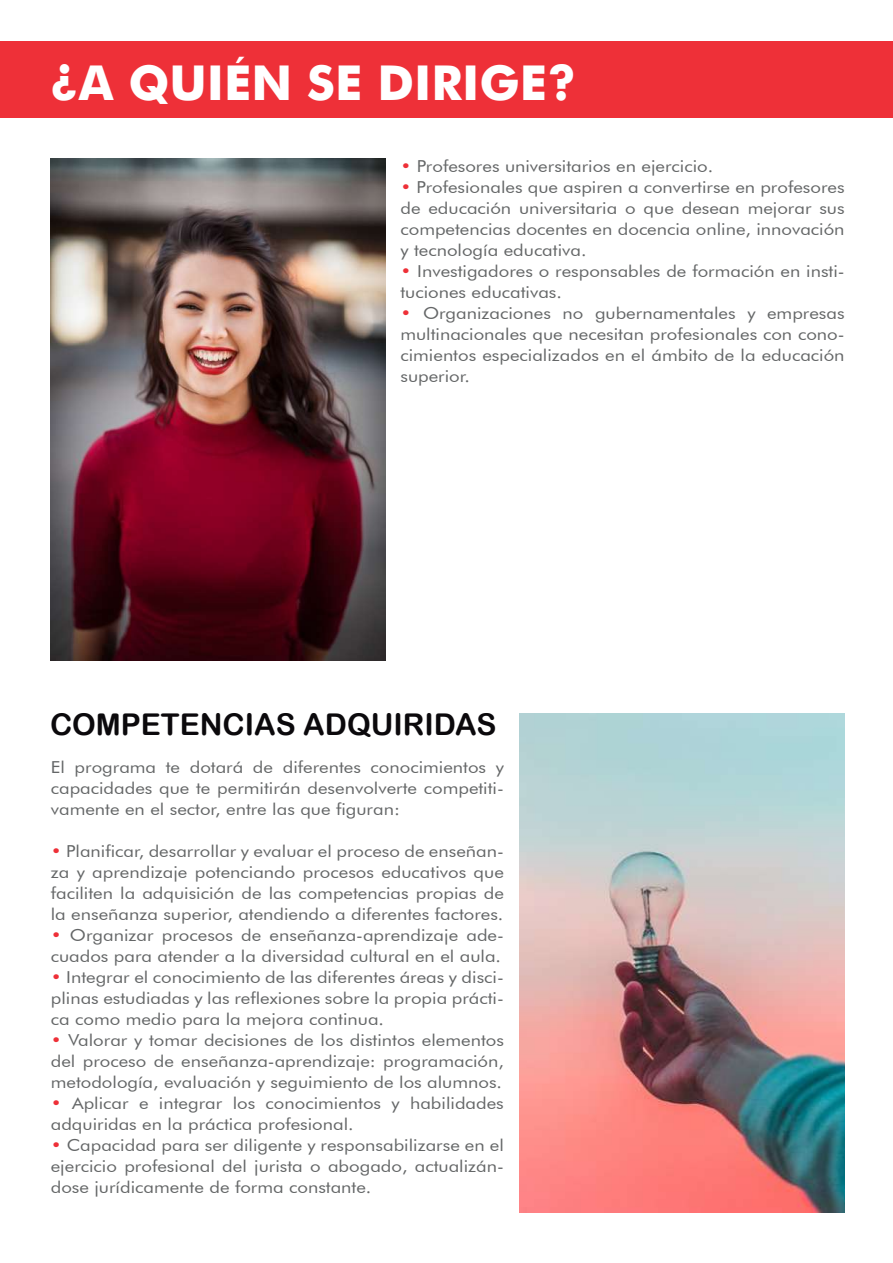
<style>
.page{position:relative;width:893px;height:1263px;background:#fff}
.page>*{position:absolute;margin:0;border:0;box-sizing:border-box;transform-origin:0 0}
.t1{font:700 48px "Futura";color:#fff}
.t2{font:30px "Arial Rounded MT Bold";color:#0b090c}
.t3{font:16.5px/21px "Futura BT";color:#646667;text-align:justify;scale:1.12 1}
.s1{color:#ee3038}
</style>
<div class="page">
<div style="left:0;top:42px;width:893px;height:76px;background:#ee3038"></div>
<img style="left:520px;top:713px;width:324px;height:500px">
<img style="left:51px;top:159px;width:334px;height:501px">
<h1 class="t1" style="left:50px;top:47px;width:528px">¿A QUIÉN SE DIRIGE?</h1>
<p class="t3" style="left:400px;top:155px;width:281px"><span class="s1">•</span> Profesores universitarios en ejercicio.</p>
<p class="t3" style="left:400px;top:176px;width:398px"><span class="s1">•</span> Profesionales que aspiren a convertirse en profesores de educación universitaria o que desean mejorar sus competencias docentes en docencia online, innovación y tecnología educativa.</p>
<p class="t3" style="left:400px;top:260px;width:398px"><span class="s1">•</span> Investigadores o responsables de formación en insti&shy;tuciones educativas.</p>
<p class="t3" style="left:400px;top:302px;width:398px"><span class="s1">•</span> Organizaciones no gubernamentales y empresas multinacionales que necesitan profesionales con cono&shy;cimientos especializados en el ámbito de la educación superior.</p>
<h2 class="t2" style="left:50px;top:706px;width:448px">COMPETENCIAS ADQUIRIDAS</h2>
<p class="t3" style="left:51px;top:756px;width:406px">El programa te dotará de diferentes conocimientos y capacidades que te permitirán desenvolverte competiti&shy;vamente en el sector, entre las que figuran:</p>
<p class="t3" style="left:51px;top:840px;width:406px"><span class="s1">•</span> Planificar, desarrollar y evaluar el proceso de enseñan&shy;za y aprendizaje potenciando procesos educativos que faciliten la adquisición de las competencias propias de la enseñanza superior, atendiendo a diferentes factores.</p>
<p class="t3" style="left:51px;top:924px;width:406px"><span class="s1">•</span> Organizar procesos de enseñanza-aprendizaje ade&shy;cuados para atender a la diversidad cultural en el aula.</p>
<p class="t3" style="left:51px;top:966px;width:406px"><span class="s1">•</span> Integrar el conocimiento de las diferentes áreas y disci&shy;plinas estudiadas y las reflexiones sobre la propia prácti&shy;ca como medio para la mejora continua.</p>
<p class="t3" style="left:51px;top:1029px;width:406px"><span class="s1">•</span> Valorar y tomar decisiones de los distintos elementos del proceso de enseñanza-aprendizaje: programación, metodología, evaluación y seguimiento de los alumnos.</p>
<p class="t3" style="left:51px;top:1092px;width:406px"><span class="s1">•</span> Aplicar e integrar los conocimientos y habilidades adquiridas en la práctica profesional.</p>
<p class="t3" style="left:51px;top:1134px;width:406px"><span class="s1">•</span> Capacidad para ser diligente y responsabilizarse en el ejercicio profesional del jurista o abogado, actualizán&shy;dose jurídicamente de forma constante.</p>
</div>
